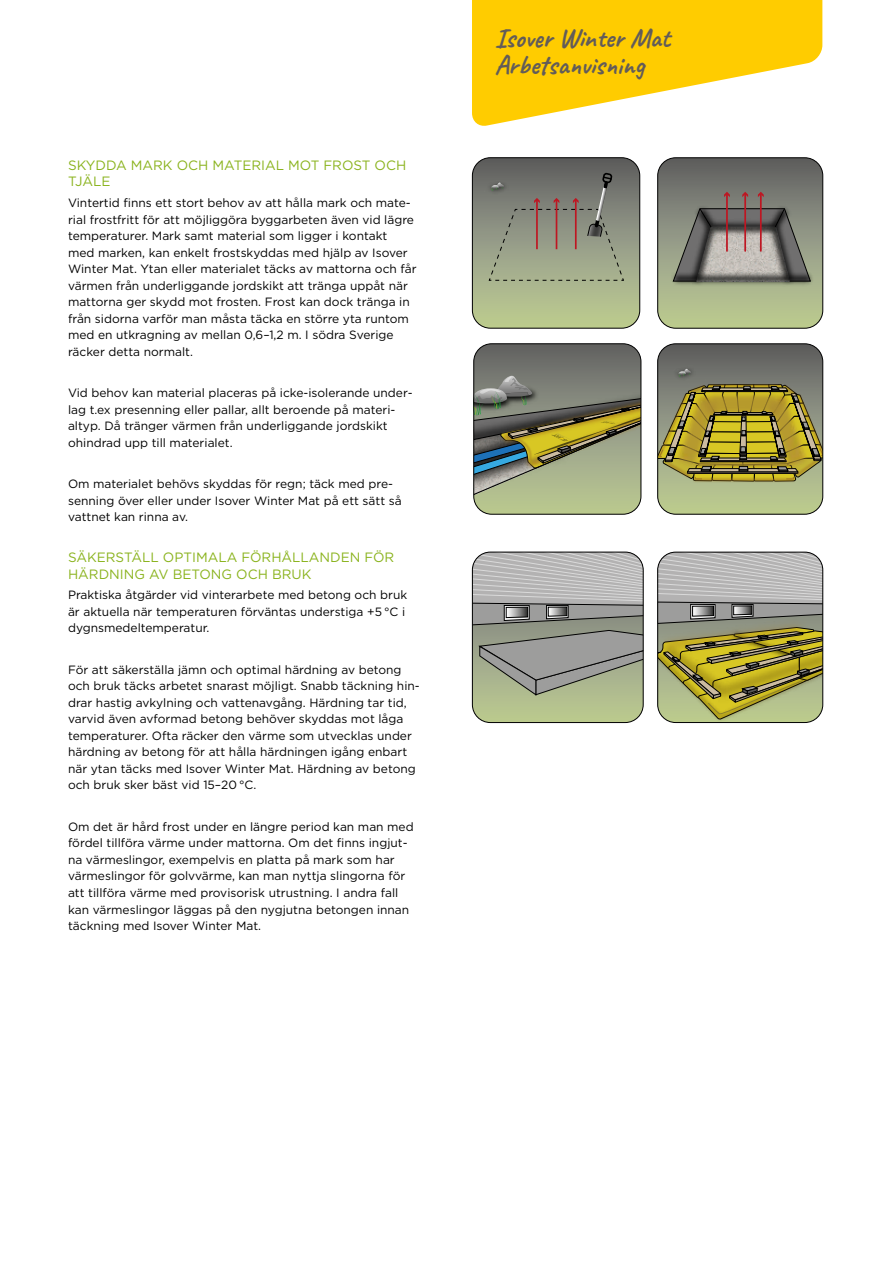
<style>
.page{position:relative;width:893px;height:1263px;background:#fff}
.page>*{position:absolute;margin:0;border:0;box-sizing:border-box;transform-origin:0 0}
.t1{font:700 27px/27px "Caveat";color:#625c59}
.t2{font:13.5px/16.2px "Gotham";color:#8ab31d}
.t3{font:12px/16.5px "Gotham";color:#000}
</style>
<div class="page">
<svg style="left:472px;top:0;width:350px;height:126px"></svg>
<svg style="left:472px;top:158px;width:168px;height:169px;background:#92967f"></svg>
<div style="left:472px;top:157px;width:168px;height:172px;border:1px solid #000;border-radius:18px"></div>
<svg style="left:659px;top:158px;width:164px;height:170px;background:#8a8b79"></svg>
<div style="left:657px;top:157px;width:166px;height:172px;border:1px solid #000;border-radius:18px"></div>
<svg style="left:475px;top:344px;width:166px;height:170px;background:#878b70"></svg>
<img style="left:502px;top:424px;width:42px;height:50px">
<div style="left:473px;top:343px;width:168px;height:172px;border:1px solid #000;border-radius:18px"></div>
<svg style="left:659px;top:345px;width:164px;height:169px;background:#908b53"></svg>
<div style="left:657px;top:343px;width:166px;height:172px;border:1px solid #000;border-radius:18px"></div>
<svg style="left:472px;top:552px;width:171px;height:170px;background:#a4a799"></svg>
<div style="left:472px;top:552px;width:172px;height:171px;border:1px solid #000;border-radius:18px"></div>
<svg style="left:658px;top:552px;width:165px;height:170px;background:#a2a074"></svg>
<div style="left:657px;top:552px;width:166px;height:171px;border:1px solid #000;border-radius:18px"></div>
<p class="t2" style="left:68px;top:157px;width:340px">SKYDDA MARK OCH MATERIAL MOT FROST OCH<br>TJÄLE</p>
<p class="t3" style="left:68px;top:194px;width:350px">Vintertid finns ett stort behov av att hålla mark och mate&shy;rial frostfritt för att möjliggöra byggarbeten även vid lägre temperaturer. Mark samt material som ligger i kontakt med marken, kan enkelt frostskyddas med hjälp av Isover Winter Mat. Ytan eller materialet täcks av mattorna och får värmen från underliggande jordskikt att tränga uppåt när mattorna ger skydd mot frosten. Frost kan dock tränga in från sidorna varför man måsta täcka en större yta runtom med en utkragning av mellan 0,6–1,2 m. I södra Sverige räcker detta normalt.</p>
<p class="t3" style="left:68px;top:384px;width:346px">Vid behov kan material placeras på icke-isolerande under&shy;lag t.ex presenning eller pallar, allt beroende på materi&shy;altyp. Då tränger värmen från underliggande jordskikt ohindrad upp till materialet.</p>
<p class="t3" style="left:68px;top:475px;width:335px">Om materialet behövs skyddas för regn; täck med pre&shy;senning över eller under Isover Winter Mat på ett sätt så vattnet kan rinna av.</p>
<p class="t2" style="left:68px;top:549px;width:328px">SÄKERSTÄLL OPTIMALA FÖRHÅLLANDEN FÖR<br>HÄRDNING AV BETONG OCH BRUK</p>
<p class="t3" style="left:68px;top:587px;width:341px">Praktiska åtgärder vid vinterarbete med betong och bruk är aktuella när temperaturen förväntas understiga +5 °C i dygnsmedeltemperatur.</p>
<p class="t3" style="left:68px;top:661px;width:353px">För att säkerställa jämn och optimal härdning av betong och bruk täcks arbetet snarast möjligt. Snabb täckning hin&shy;drar hastig avkylning och vattenavgång. Härdning tar tid, varvid även avformad betong behöver skyddas mot låga temperaturer. Ofta räcker den värme som utvecklas under härdning av betong för att hålla härdningen igång enbart när ytan täcks med Isover Winter Mat. Härdning av betong och bruk sker bäst vid 15–20 °C.</p>
<p class="t3" style="left:68px;top:818px;width:347px">Om det är hård frost under en längre period kan man med fördel tillföra värme under mattorna. Om det finns ingjut&shy;na värmeslingor, exempelvis en platta på mark som har värmeslingor för golvvärme, kan man nyttja slingorna för att tillföra värme med provisorisk utrustning. I andra fall kan värmeslingor läggas på den nygjutna betongen innan täckning med Isover Winter Mat.</p>
<h1 class="t1" style="left:495px;top:24px;width:177px">Isover Winter Mat<br>Arbetsanvisning</h1>
</div>
